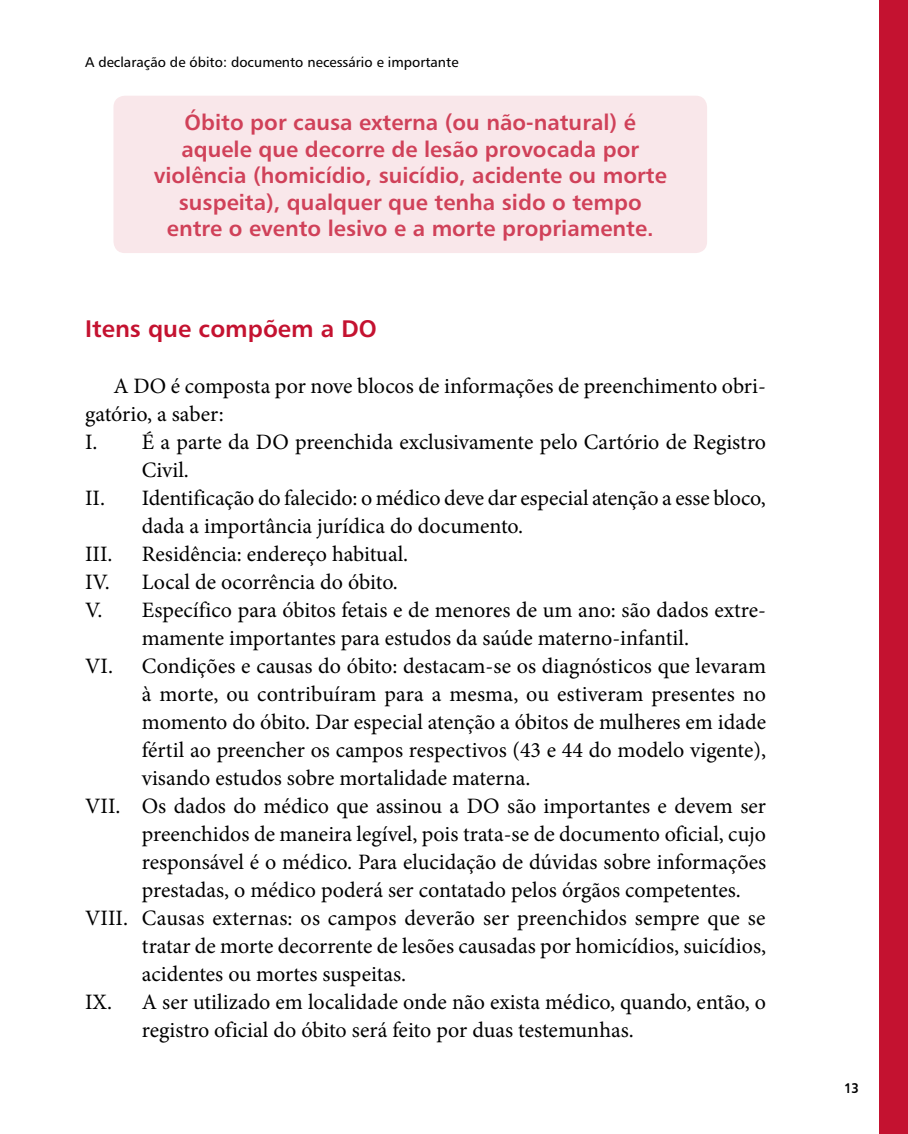
<style>
.page{position:relative;width:908px;height:1134px;background:#fff}
.page>*{position:absolute;margin:0;border:0;box-sizing:border-box;transform-origin:0 0}
.t1{font:24px "Humanist 777 BT Bold B";color:#c41230}
.t2{font:22px "Minion Pro";color:#000}
.t3{font:22px/26.4px "Humanist 777 BT Bold B";color:#d04159;text-align:center}
.t4{font:14px "Humanist 777 BT Roman B";color:#000}
.t5{font:14px "Humanist 777 BT Bold B";color:#000;scale:.9 1}
</style>
<div class="page">
<div style="left:879px;top:0;width:28px;height:1134px;background:#c41230"></div>
<div style="left:113px;top:96px;width:593px;height:157px;background:#f9e7ea;border-radius:11px"></div>
<p class="t4" style="left:85px;top:53px;width:375px">A declaração de óbito: documento necessário e importante</p>
<p class="t3" style="left:154px;top:109px;width:514px">Óbito por causa externa (ou não-natural) é aquele que decorre de lesão provocada por violência (homicídio, suicídio, acidente ou morte suspeita), qualquer que tenha sido o tempo entre o evento lesivo e a morte propriamente.</p>
<p class="t1" style="left:85px;top:314px;width:293px">Itens que compõem a DO</p>
<p class="t2" style="left:113px;top:371px;width:653px">A DO é composta por nove blocos de informações de preenchimento obri-</p>
<p class="t2" style="left:85px;top:399px;width:140px">gatório, a saber:</p>
<p class="t2" style="left:85px;top:427px;width:682px">I. É a parte da DO preenchida exclusivamente pelo Cartório de Registro</p>
<p class="t2" style="left:142px;top:455px;width:49px">Civil.</p>
<p class="t2" style="left:85px;top:483px;width:681px">II. Identificação do falecido: o médico deve dar especial atenção a esse bloco,</p>
<p class="t2" style="left:142px;top:511px;width:382px">dada a importância jurídica do documento.</p>
<p class="t2" style="left:85px;top:539px;width:29px">III.</p>
<p class="t2" style="left:142px;top:539px;width:268px">Residência: endereço habitual.</p>
<p class="t2" style="left:85px;top:567px;width:314px">IV. Local de ocorrência do óbito.</p>
<p class="t2" style="left:85px;top:595px;width:682px">V. Específico para óbitos fetais e de menores de um ano: são dados extre-</p>
<p class="t2" style="left:142px;top:623px;width:548px">mamente importantes para estudos da saúde materno-infantil.</p>
<p class="t2" style="left:85px;top:651px;width:682px">VI. Condições e causas do óbito: destacam-se os diagnósticos que levaram</p>
<p class="t2" style="left:142px;top:679px;width:625px">à morte, ou contribuíram para a mesma, ou estiveram presentes no</p>
<p class="t2" style="left:142px;top:707px;width:625px">momento do óbito. Dar especial atenção a óbitos de mulheres em idade</p>
<p class="t2" style="left:142px;top:735px;width:625px">fértil ao preencher os campos respectivos (43 e 44 do modelo vigente),</p>
<p class="t2" style="left:142px;top:763px;width:390px">visando estudos sobre mortalidade materna.</p>
<p class="t2" style="left:85px;top:791px;width:682px">VII. Os dados do médico que assinou a DO são importantes e devem ser</p>
<p class="t2" style="left:142px;top:819px;width:625px">preenchidos de maneira legível, pois trata-se de documento oficial, cujo</p>
<p class="t2" style="left:142px;top:847px;width:625px">responsável é o médico. Para elucidação de dúvidas sobre informações</p>
<p class="t2" style="left:142px;top:875px;width:600px">prestadas, o médico poderá ser contatado pelos órgãos competentes.</p>
<p class="t2" style="left:85px;top:903px;width:681px">VIII. Causas externas: os campos deverão ser preenchidos sempre que se</p>
<p class="t2" style="left:142px;top:931px;width:625px">tratar de morte decorrente de lesões causadas por homicídios, suicídios,</p>
<p class="t2" style="left:142px;top:959px;width:266px">acidentes ou mortes suspeitas.</p>
<p class="t2" style="left:85px;top:987px;width:682px">IX. A ser utilizado em localidade onde não exista médico, quando, então, o</p>
<p class="t2" style="left:142px;top:1015px;width:493px">registro oficial do óbito será feito por duas testemunhas.</p>
<p class="t5" style="left:843px;top:1079px;width:18px">13</p>
</div>
